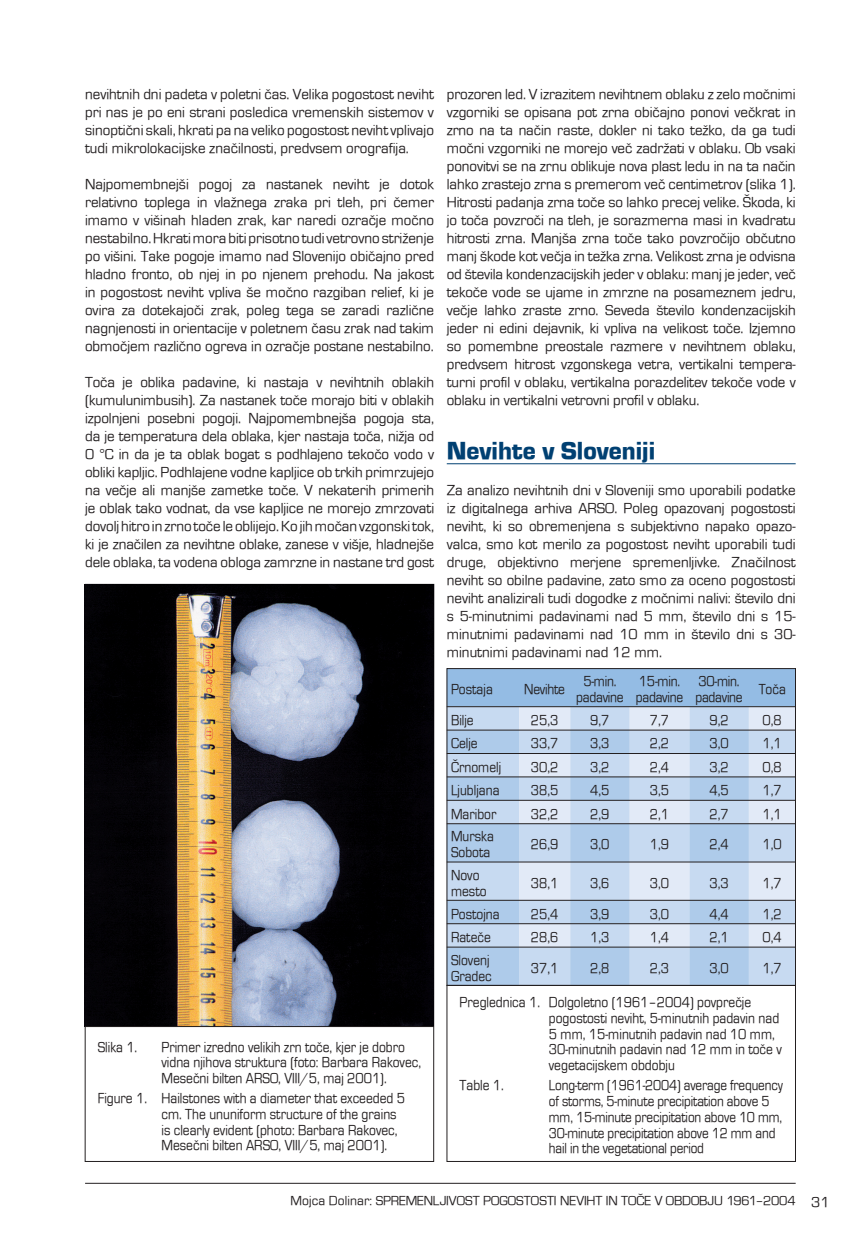
<style>
.page{position:relative;width:851px;height:1234px;background:#fff}
.page>*{position:absolute;margin:0;border:0;box-sizing:border-box;transform-origin:0 0}
.t1{font:25.5px "Eurostile TEE Blac";color:#004072}
.t2{font:15px/18px "Eurostile TEE Regu";color:#231f20;text-align:justify}
.t3{font:15px/15.8px "Eurostile TEE Regu";color:#231f20;scale:.9 1}
.t4{font:15px/15.8px "Eurostile TEE Regu";color:#231f20;scale:.88 1}
.t5{font:15px/16.5px "Eurostile TEE Regu";letter-spacing:-.02em;color:#231f20;scale:.9 1}
.t6{font:13.5px "Eurostile TEE Regu";color:#231f20}
.s1{font-size:15px}
</style>
<div class="page">
<hr style="left:85px;top:1182px;width:710px;height:1px;background:#231f20">
<hr style="left:446px;top:463px;width:349px;height:1px;background:#004072">
<img style="left:85px;top:584px;width:348px;height:442px">
<hr style="left:85px;top:1026px;width:349px;height:1px;background:#231f20">
<svg style="left:446px;top:668px;width:349px;height:493px"></svg>
<p class="t2" style="left:85px;top:85px;width:350px">nevihtnih dni padeta v poletni čas. Velika pogostost neviht pri nas je po eni strani posledica vremenskih sistemov v sinoptični skali, hkrati pa na veliko pogostost neviht vplivajo tudi mikrolokacijske značilnosti, predvsem orografija.</p>
<p class="t2" style="left:85px;top:175px;width:350px">Najpomembnejši pogoj za nastanek neviht je dotok relativno toplega in vlažnega zraka pri tleh, pri čemer imamo v višinah hladen zrak, kar naredi ozračje močno nestabilno. Hkrati mora biti prisotno tudi vetrovno striženje po višini. Take pogoje imamo nad Slovenijo običajno pred hladno fronto, ob njej in po njenem prehodu. Na jakost in pogostost neviht vpliva še močno razgiban relief, ki je ovira za dotekajoči zrak, poleg tega se zaradi različne nagnjenosti in orientacije v poletnem času zrak nad takim območjem različno ogreva in ozračje postane nestabilno.</p>
<p class="t2" style="left:85px;top:373px;width:350px">Toča je oblika padavine, ki nastaja v nevihtnih oblakih (kumulunimbusih). Za nastanek toče morajo biti v oblakih izpolnjeni posebni pogoji. Najpomembnejša pogoja sta, da je temperatura dela oblaka, kjer nastaja toča, nižja od 0 °C in da je ta oblak bogat s podhlajeno tekočo vodo v obliki kapljic. Podhlajene vodne kapljice ob trkih primrzujejo na večje ali manjše zametke toče. V nekaterih primerih je oblak tako vodnat, da vse kapljice ne morejo zmrzovati dovolj hitro in zrno toče le oblijejo. Ko jih močan vzgonski tok, ki je značilen za nevihtne oblake, zanese v višje, hladnejše dele oblaka, ta vodena obloga zamrzne in nastane trd gost</p>
<p class="t3" style="left:98px;top:1038px;width:45px">Slika 1.</p>
<p class="t3" style="left:161px;top:1038px;width:290px">Primer izredno velikih zrn toče, kjer je dobro vidna njihova struktura (foto: Barbara Rakovec,<br>Mesečni bilten ARSO, VIII/5, maj 2001).</p>
<p class="t3" style="left:161px;top:1090px;width:272px;text-indent:-64px">Figure 1. Hailstones with a diameter that exceeded 5 cm. The ununiform structure of the grains is clearly evident (photo: Barbara Rakovec, Mesečni bilten ARSO, VIII/5, maj 2001).</p>
<p class="t2" style="left:446px;top:85px;width:350px">prozoren led. V izrazitem nevihtnem oblaku z zelo močnimi vzgorniki se opisana pot zrna običajno ponovi večkrat in zrno na ta način raste, dokler ni tako težko, da ga tudi močni vzgorniki ne morejo več zadržati v oblaku. Ob vsaki ponovitvi se na zrnu oblikuje nova plast ledu in na ta način lahko zrastejo zrna s premerom več centimetrov (slika 1).<br>Hitrosti padanja zrna toče so lahko precej velike. Škoda, ki jo toča povzroči na tleh, je sorazmerna masi in kvadratu hitrosti zrna. Manjša zrna toče tako povzročijo občutno manj škode kot večja in težka zrna. Velikost zrna je odvisna od števila kondenzacijskih jeder v oblaku: manj je jeder, več tekoče vode se ujame in zmrzne na posameznem jedru, večje lahko zraste zrno. Seveda število kondenzacijskih jeder ni edini dejavnik, ki vpliva na velikost toče. Izjemno so pomembne preostale razmere v nevihtnem oblaku, predvsem hitrost vzgonskega vetra, vertikalni tempera&shy;turni profil v oblaku, vertikalna porazdelitev tekoče vode v oblaku in vertikalni vetrovni profil v oblaku.</p>
<h1 class="t1" style="left:446px;top:436px;width:210px">Nevihte v Sloveniji</h1>
<p class="t2" style="left:446px;top:481px;width:350px">Za analizo nevihtnih dni v Sloveniji smo uporabili podatke iz digitalnega arhiva ARSO. Poleg opazovanj pogostosti neviht, ki so obremenjena s subjektivno napako opazo&shy;valca, smo kot merilo za pogostost neviht uporabili tudi druge, objektivno merjene spremenljivke. Značilnost neviht so obilne padavine, zato smo za oceno pogostosti neviht analizirali tudi dogodke z močnimi nalivi: število dni s 5-minutnimi padavinami nad 5 mm, število dni s 15- minutnimi padavinami nad 10 mm in število dni s 30- minutnimi padavinami nad 12 mm.</p>
<p class="t3" style="left:451px;top:681px;width:48px">Postaja</p>
<p class="t5" style="left:524px;top:681px;width:47px">Nevihte</p>
<p class="t5" style="left:576px;top:672px;width:54px;text-align:center">5-min. padavine</p>
<p class="t5" style="left:635px;top:672px;width:54px">15-min. padavine</p>
<p class="t5" style="left:695px;top:672px;width:54px">30-min. padavine</p>
<p class="t3" style="left:758px;top:681px;width:32px">Toča</p>
<p class="t3" style="left:451px;top:712px;width:27px">Bilje</p>
<p class="t3" style="left:530px;top:712px;width:32px">25,3</p>
<p class="t3" style="left:590px;top:712px;width:23px">9,7</p>
<p class="t3" style="left:649px;top:712px;width:23px">7,7</p>
<p class="t3" style="left:709px;top:712px;width:23px">9,2</p>
<p class="t3" style="left:762px;top:712px;width:23px">0,8</p>
<p class="t3" style="left:451px;top:735px;width:31px">Celje</p>
<p class="t3" style="left:530px;top:735px;width:32px">33,7</p>
<p class="t3" style="left:590px;top:735px;width:23px">3,3</p>
<p class="t3" style="left:649px;top:735px;width:23px">2,2</p>
<p class="t3" style="left:709px;top:735px;width:23px">3,0</p>
<p class="t3" style="left:762px;top:735px;width:23px">1,1</p>
<p class="t3" style="left:451px;top:759px;width:57px">Črnomelj</p>
<p class="t3" style="left:530px;top:759px;width:32px">30,2</p>
<p class="t3" style="left:590px;top:759px;width:23px">3,2</p>
<p class="t3" style="left:649px;top:759px;width:23px">2,4</p>
<p class="t3" style="left:709px;top:759px;width:23px">3,2</p>
<p class="t3" style="left:762px;top:759px;width:23px">0,8</p>
<p class="t3" style="left:451px;top:782px;width:55px">Ljubljana</p>
<p class="t3" style="left:530px;top:782px;width:32px">38,5</p>
<p class="t3" style="left:590px;top:782px;width:23px">4,5</p>
<p class="t3" style="left:649px;top:782px;width:23px">3,5</p>
<p class="t3" style="left:709px;top:782px;width:23px">4,5</p>
<p class="t3" style="left:762px;top:782px;width:23px">1,7</p>
<p class="t3" style="left:451px;top:805px;width:52px">Maribor</p>
<p class="t3" style="left:530px;top:805px;width:32px">32,2</p>
<p class="t3" style="left:590px;top:805px;width:23px">2,9</p>
<p class="t3" style="left:649px;top:805px;width:23px">2,1</p>
<p class="t3" style="left:709px;top:805px;width:23px">2,7</p>
<p class="t3" style="left:762px;top:805px;width:23px">1,1</p>
<p class="t3" style="left:451px;top:828px;width:49px">Murska<br>Sobota</p>
<p class="t3" style="left:530px;top:836px;width:32px">26,9</p>
<p class="t3" style="left:590px;top:836px;width:23px">3,0</p>
<p class="t3" style="left:649px;top:836px;width:23px">1,9</p>
<p class="t3" style="left:709px;top:836px;width:23px">2,4</p>
<p class="t3" style="left:762px;top:836px;width:23px">1,0</p>
<p class="t3" style="left:451px;top:867px;width:41px">Novo mesto</p>
<p class="t3" style="left:530px;top:874px;width:32px">38,1</p>
<p class="t3" style="left:590px;top:874px;width:23px">3,6</p>
<p class="t3" style="left:649px;top:874px;width:23px">3,0</p>
<p class="t3" style="left:709px;top:874px;width:23px">3,3</p>
<p class="t3" style="left:762px;top:874px;width:23px">1,7</p>
<p class="t3" style="left:451px;top:905px;width:56px">Postojna</p>
<p class="t3" style="left:530px;top:905px;width:32px">25,4</p>
<p class="t3" style="left:590px;top:905px;width:23px">3,9</p>
<p class="t3" style="left:649px;top:905px;width:23px">3,0</p>
<p class="t3" style="left:709px;top:905px;width:23px">4,4</p>
<p class="t3" style="left:762px;top:905px;width:23px">1,2</p>
<p class="t3" style="left:451px;top:929px;width:46px">Rateče</p>
<p class="t3" style="left:530px;top:929px;width:32px">28,6</p>
<p class="t3" style="left:590px;top:929px;width:23px">1,3</p>
<p class="t3" style="left:649px;top:929px;width:23px">1,4</p>
<p class="t3" style="left:709px;top:929px;width:23px">2,1</p>
<p class="t3" style="left:762px;top:929px;width:23px">0,4</p>
<p class="t3" style="left:451px;top:952px;width:47px">Slovenj<br>Gradec</p>
<p class="t3" style="left:530px;top:960px;width:32px">37,1</p>
<p class="t3" style="left:590px;top:960px;width:23px">2,8</p>
<p class="t3" style="left:649px;top:960px;width:23px">2,3</p>
<p class="t3" style="left:709px;top:960px;width:23px">3,0</p>
<p class="t3" style="left:762px;top:960px;width:23px">1,7</p>
<p class="t3" style="left:549px;top:994px;width:260px;text-indent:-89px">Preglednica 1. Dolgoletno (1961–2004) povprečje pogostosti neviht, 5-minutnih padavin nad 5 mm, 15-minutnih padavin nad 10 mm, 30-minutnih padavin nad 12 mm in toče v vegetacijskem obdobju</p>
<p class="t3" style="left:459px;top:1077px;width:51px">Table 1.</p>
<p class="t4" style="left:548px;top:1077px;width:267px">Long-term (1961-2004) average frequency of storms, 5-minute precipitation above 5 mm, 15-minute precipitation above 10 mm, 30-minute precipitation above 12 mm and hail in the vegetational period</p>
<p class="t6" style="left:290px;top:1193px;width:540px">Mojca Dolinar: SPREMENLJIVOST POGOSTOSTI NEVIHT IN TOČE V OBDOBJU 1961–2004 <span class="s1">31</span></p>
</div>
